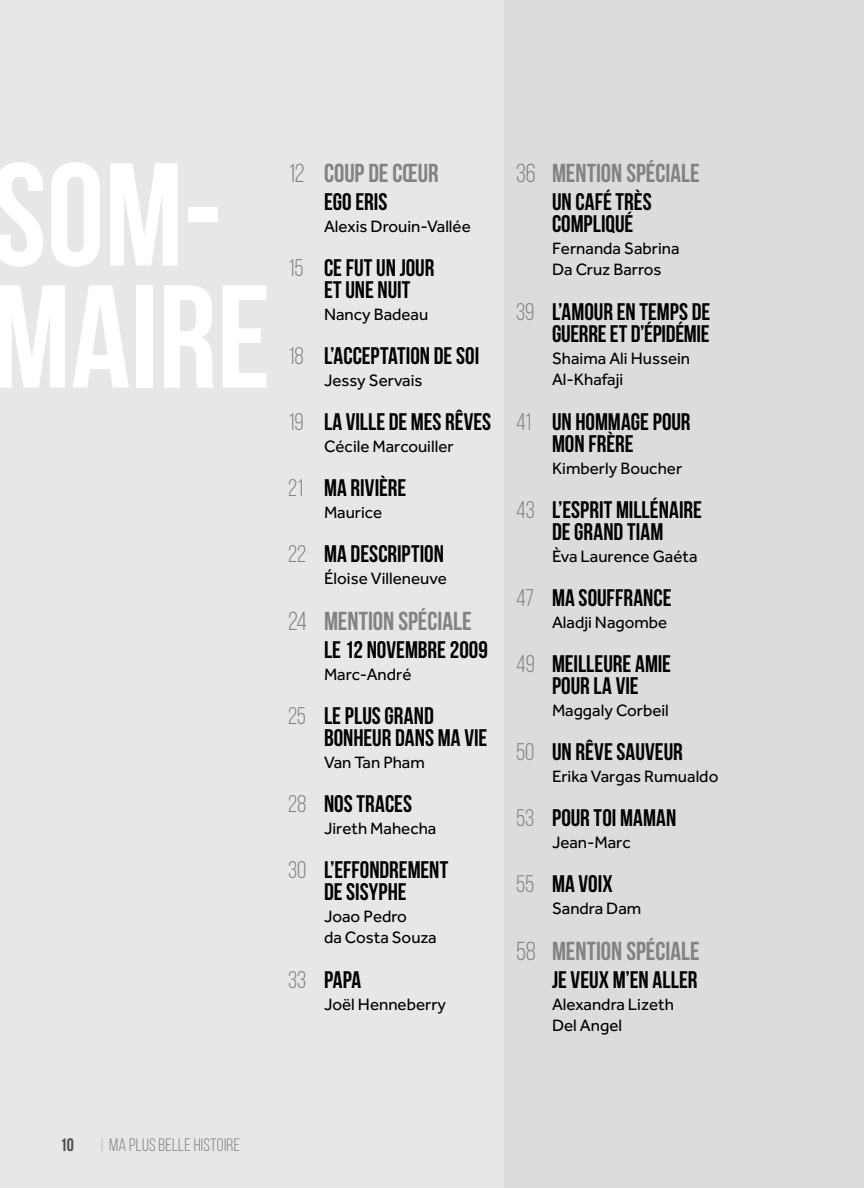
<style>
.page{position:relative;width:864px;height:1188px;background:#e6e7e8}
.page>*{position:absolute;margin:0;border:0;box-sizing:border-box;transform-origin:0 0}
.t1{font:700 146px/122px "Bebas Neue";color:#fff}
.t2{font:700 26px "Bebas Neue";color:#808285}
.t3{font:700 24px/22px "Bebas Neue";color:#000;text-align:center}
.t4{font:18px "Bebas Neue";letter-spacing:.01em;color:#808285}
.t5{font:700 18px "Bebas Neue";color:#4d4d4f}
.t6{font:17px/22px "Effra";color:#000}
.s1{font-weight:400}
.s2{font-weight:400;color:#808285}
.s3{font-weight:300}
</style>
<div class="page">
<div style="left:504px;top:0;width:360px;height:1188px;background:#dadcdd"></div>
<h1 class="t1" style="left:-8px;top:152px;width:280px">SOM-<br>MAIRE</h1>
<p class="t2" style="left:288px;top:158px;width:152px"><span class="s1">12</span> COUP DE CŒUR</p>
<p class="t3" style="left:324px;top:190px;width:65px">EGO ERIS</p>
<p class="t6" style="left:324px;top:215px;width:148px">Alexis Drouin-Vallée</p>
<p class="t3" style="left:288px;top:256px;width:148px"><span class="s2">15</span> CE FUT UN JOUR<br>ET UNE NUIT</p>
<p class="t6" style="left:324px;top:303px;width:106px">Nancy Badeau</p>
<p class="t3" style="left:288px;top:344px;width:193px"><span class="s2">18</span> L’ACCEPTATION DE SOI</p>
<p class="t6" style="left:324px;top:369px;width:100px">Jessy Servais</p>
<p class="t3" style="left:288px;top:410px;width:205px"><span class="s2">19</span> LA VILLE DE MES RÊVES</p>
<p class="t6" style="left:324px;top:435px;width:131px">Cécile Marcouiller</p>
<p class="t3" style="left:288px;top:476px;width:120px"><span class="s2">21</span> MA RIVIÈRE</p>
<p class="t6" style="left:324px;top:501px;width:60px">Maurice</p>
<p class="t3" style="left:288px;top:542px;width:158px"><span class="s2">22</span> MA DESCRIPTION</p>
<p class="t6" style="left:324px;top:567px;width:125px">Éloise Villeneuve</p>
<p class="t2" style="left:288px;top:606px;width:185px"><span class="s1">24</span> MENTION SPÉCIALE</p>
<p class="t3" style="left:324px;top:638px;width:165px">LE 12 NOVEMBRE 2009</p>
<p class="t6" style="left:324px;top:663px;width:89px">Marc-André</p>
<p class="t3" style="left:324px;top:704px;width:165px;text-align:left;text-indent:-36px"><span class="s2">25</span> LE PLUS GRAND<br>BONHEUR DANS MA VIE</p>
<p class="t6" style="left:324px;top:751px;width:102px">Van Tan Pham</p>
<p class="t3" style="left:288px;top:792px;width:126px"><span class="s2">28</span> NOS TRACES</p>
<p class="t6" style="left:324px;top:817px;width:114px">Jireth Mahecha</p>
<p class="t3" style="left:288px;top:858px;width:162px"><span class="s2">30</span> L’EFFONDREMENT<br>DE SISYPHE</p>
<p class="t6" style="left:324px;top:905px;width:114px">Joao Pedro<br>da Costa Souza</p>
<p class="t3" style="left:288px;top:968px;width:75px"><span class="s2">33</span> PAPA</p>
<p class="t6" style="left:324px;top:993px;width:124px">Joël Henneberry</p>
<p class="t2" style="left:516px;top:158px;width:185px"><span class="s1">36</span> MENTION SPÉCIALE</p>
<p class="t3" style="left:552px;top:190px;width:101px;text-align:left">UN CAFÉ TRÈS<br>COMPLIQUÉ</p>
<p class="t6" style="left:552px;top:237px;width:129px">Fernanda Sabrina<br>Da Cruz Barros</p>
<p class="t3" style="left:516px;top:300px;width:196px;text-align:right"><span class="s2">39</span> L’AMOUR EN TEMPS DE<br>GUERRE ET D’ÉPIDÉMIE</p>
<p class="t6" style="left:552px;top:347px;width:140px">Shaima Ali Hussein<br>Al-Khafaji</p>
<p class="t3" style="left:552px;top:410px;width:140px;text-align:left;text-indent:-36px"><span class="s2">41</span> UN HOMMAGE POUR<br>MON FRÈRE</p>
<p class="t6" style="left:552px;top:457px;width:132px">Kimberly Boucher</p>
<p class="t3" style="left:516px;top:498px;width:187px"><span class="s2">43</span> L’ESPRIT MILLÉNAIRE<br>DE GRAND TIAM</p>
<p class="t6" style="left:552px;top:545px;width:147px">Èva Laurence Gaéta</p>
<p class="t3" style="left:516px;top:586px;width:157px"><span class="s2">47</span> MA SOUFFRANCE</p>
<p class="t6" style="left:552px;top:611px;width:117px">Aladji Nagombe</p>
<p class="t3" style="left:516px;top:652px;width:157px"><span class="s2">49</span> MEILLEURE AMIE<br>POUR LA VIE</p>
<p class="t6" style="left:552px;top:699px;width:118px">Maggaly Corbeil</p>
<p class="t3" style="left:516px;top:740px;width:168px"><span class="s2">50</span> UN RÊVE SAUVEUR</p>
<p class="t6" style="left:552px;top:765px;width:168px">Erika Vargas Rumualdo</p>
<p class="t3" style="left:516px;top:806px;width:162px"><span class="s2">53</span> POUR TOI MAMAN</p>
<p class="t6" style="left:552px;top:831px;width:80px">Jean-Marc</p>
<p class="t3" style="left:516px;top:872px;width:98px"><span class="s2">55</span> MA VOIX</p>
<p class="t6" style="left:552px;top:897px;width:91px">Sandra Dam</p>
<p class="t2" style="left:516px;top:936px;width:185px"><span class="s1">58</span> MENTION SPÉCIALE</p>
<p class="t3" style="left:552px;top:968px;width:147px">JE VEUX M’EN ALLER</p>
<p class="t6" style="left:552px;top:993px;width:124px">Alexandra Lizeth<br>Del Angel</p>
<p class="t5" style="left:60px;top:1134px;width:15px">10</p>
<p class="t4" style="left:101px;top:1135px;width:141px"><span class="s3">|</span> MA PLUS BELLE HISTOIRE</p>
</div>
